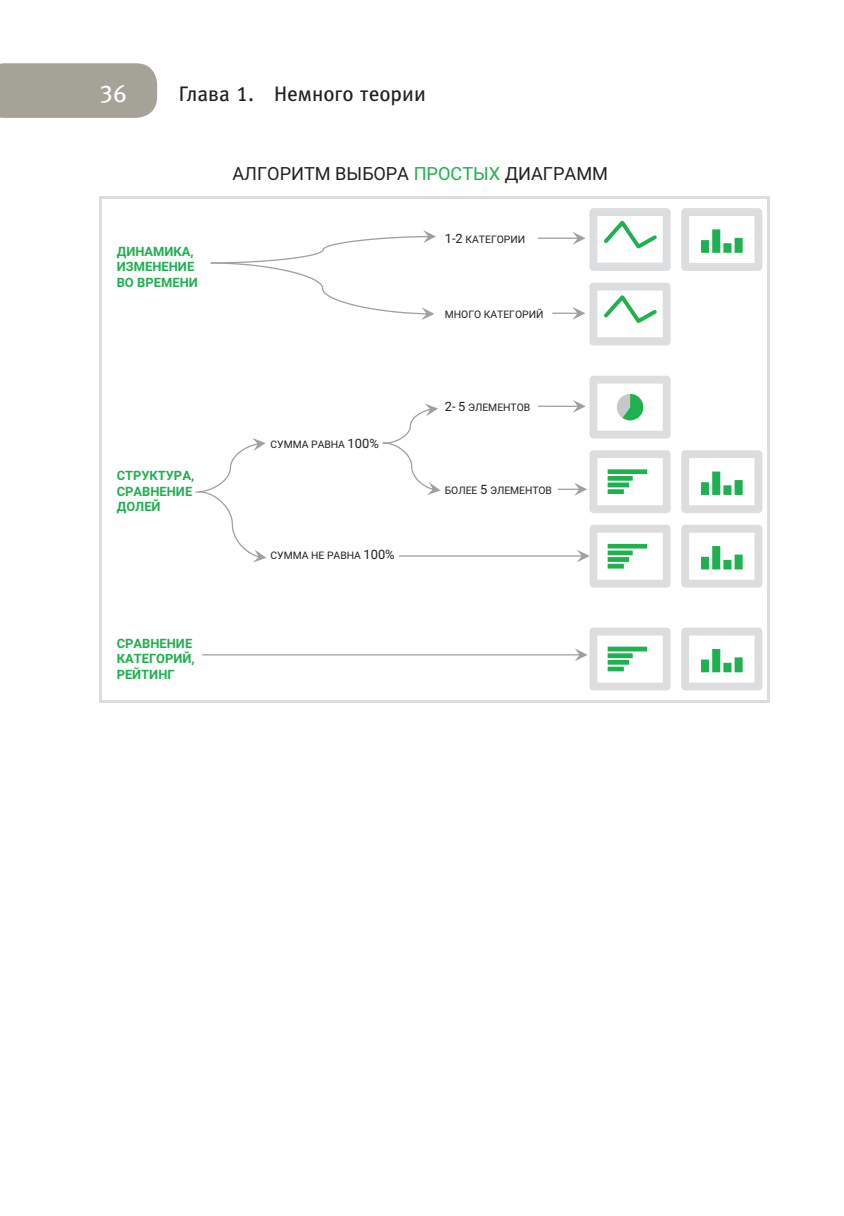
<style>
.page{position:relative;width:844px;height:1216px;background:#fff}
.page>*{position:absolute;margin:0;border:0;box-sizing:border-box;transform-origin:0 0}
.Kolontitul{font:24.5px "Meta Book LFC";color:#fff}
.Kolontitul-2{font:21px "Meta Book LFC";color:#231f20}
.t1{font:18.2px "Roboto";color:#231f20}
.t2{font:700 12.95px/15.6px "Roboto";color:#1fb04f}
.t3{font:10.33px "Roboto";letter-spacing:-.005em;color:#231f20}
.s1{color:#1fb04f}
.s2{font-size:12.95px}
</style>
<div class="page">
<hr style="left:102px;top:196px;width:336px;height:2px;background:#dcdddf">
<hr style="left:440px;top:196px;width:144px;height:2px;background:#dcdddf">
<hr style="left:587px;top:196px;width:89px;height:2px;background:#dcdddf">
<hr style="left:679px;top:196px;width:87px;height:2px;background:#dcdddf">
<hr style="left:99px;top:198px;width:3px;height:16px;background:#dcdddf">
<hr style="left:766px;top:198px;width:3px;height:16px;background:#dcdddf">
<hr style="left:99px;top:214px;width:3px;height:58px;background:#dcdddf">
<hr style="left:766px;top:214px;width:3px;height:58px;background:#dcdddf">
<hr style="left:99px;top:272px;width:3px;height:16px;background:#dcdddf">
<hr style="left:766px;top:272px;width:3px;height:16px;background:#dcdddf">
<hr style="left:99px;top:288px;width:3px;height:59px;background:#dcdddf">
<hr style="left:766px;top:288px;width:3px;height:59px;background:#dcdddf">
<hr style="left:99px;top:347px;width:3px;height:59px;background:#dcdddf">
<hr style="left:766px;top:347px;width:3px;height:59px;background:#dcdddf">
<hr style="left:99px;top:406px;width:3px;height:58px;background:#dcdddf">
<hr style="left:766px;top:406px;width:3px;height:58px;background:#dcdddf">
<hr style="left:99px;top:464px;width:3px;height:17px;background:#dcdddf">
<hr style="left:766px;top:464px;width:3px;height:17px;background:#dcdddf">
<hr style="left:99px;top:481px;width:3px;height:74px;background:#dcdddf">
<hr style="left:766px;top:481px;width:3px;height:74px;background:#dcdddf">
<hr style="left:99px;top:555px;width:3px;height:58px;background:#dcdddf">
<hr style="left:766px;top:555px;width:3px;height:58px;background:#dcdddf">
<hr style="left:99px;top:613px;width:3px;height:68px;background:#dcdddf">
<hr style="left:766px;top:613px;width:3px;height:68px;background:#dcdddf">
<hr style="left:99px;top:681px;width:3px;height:21px;background:#dcdddf">
<hr style="left:766px;top:681px;width:3px;height:22px;background:#dcdddf">
<hr style="left:102px;top:700px;width:336px;height:3px;background:#dcdddf">
<hr style="left:439px;top:700px;width:145px;height:3px;background:#dcdddf">
<hr style="left:586px;top:700px;width:90px;height:3px;background:#dcdddf">
<hr style="left:678px;top:700px;width:88px;height:3px;background:#dcdddf">
<svg style="left:604px;top:220px;width:53px;height:29px"></svg>
<div style="left:589px;top:208px;width:81px;height:63px;border:8px solid #dcdddf"></div>
<svg style="left:701px;top:229px;width:41px;height:24px"></svg>
<div style="left:681px;top:208px;width:81px;height:63px;border:8px solid #dcdddf"></div>
<svg style="left:604px;top:295px;width:53px;height:28px"></svg>
<div style="left:589px;top:282px;width:81px;height:63px;border:8px solid #dcdddf"></div>
<svg style="left:617px;top:394px;width:26px;height:26px"></svg>
<div style="left:589px;top:376px;width:81px;height:62px;border:8px solid #dcdddf"></div>
<div style="left:607px;top:489px;width:16px;height:5px;background:#1fb04f"></div>
<div style="left:607px;top:482px;width:22px;height:5px;background:#1fb04f"></div>
<hr style="left:607px;top:476px;width:25px;height:4px;background:#1fb04f">
<div style="left:607px;top:469px;width:40px;height:5px;background:#1fb04f"></div>
<div style="left:589px;top:450px;width:81px;height:63px;border:8px solid #dcdddf"></div>
<svg style="left:701px;top:471px;width:41px;height:24px"></svg>
<div style="left:681px;top:450px;width:81px;height:63px;border:8px solid #dcdddf"></div>
<div style="left:607px;top:563px;width:16px;height:5px;background:#1fb04f"></div>
<div style="left:607px;top:557px;width:22px;height:5px;background:#1fb04f"></div>
<div style="left:607px;top:550px;width:25px;height:5px;background:#1fb04f"></div>
<hr style="left:607px;top:544px;width:40px;height:4px;background:#1fb04f">
<div style="left:589px;top:524px;width:81px;height:63px;border:8px solid #dcdddf"></div>
<svg style="left:701px;top:546px;width:41px;height:23px"></svg>
<div style="left:681px;top:524px;width:81px;height:63px;border:8px solid #dcdddf"></div>
<div style="left:607px;top:666px;width:16px;height:5px;background:#1fb04f"></div>
<hr style="left:607px;top:660px;width:22px;height:4px;background:#1fb04f">
<div style="left:607px;top:653px;width:25px;height:5px;background:#1fb04f"></div>
<div style="left:607px;top:646px;width:40px;height:5px;background:#1fb04f"></div>
<div style="left:589px;top:627px;width:81px;height:63px;border:8px solid #dcdddf"></div>
<svg style="left:701px;top:649px;width:41px;height:23px"></svg>
<div style="left:681px;top:627px;width:81px;height:63px;border:8px solid #dcdddf"></div>
<svg style="left:195px;top:438px;width:71px;height:124px"></svg>
<svg style="left:382px;top:403px;width:58px;height:92px"></svg>
<svg style="left:210px;top:230px;width:226px;height:90px"></svg>
<svg style="left:399px;top:550px;width:190px;height:12px"></svg>
<svg style="left:202px;top:648px;width:385px;height:13px"></svg>
<svg style="left:557px;top:483px;width:30px;height:13px"></svg>
<svg style="left:538px;top:400px;width:47px;height:13px"></svg>
<svg style="left:537px;top:232px;width:48px;height:13px"></svg>
<svg style="left:552px;top:307px;width:33px;height:13px"></svg>
<div style="left:0;top:63px;width:157px;height:55px;background:#a5a298"></div>
<p class="Kolontitul" style="left:99px;top:80px;width:29px">36</p>
<p class="Kolontitul-2" style="left:179px;top:82px;width:248px">Глава 1. Немного теории</p>
<p class="t1" style="left:232px;top:161px;width:377px">АЛГОРИТМ ВЫБОРА <span class="s1">ПРОСТЫХ</span> ДИАГРАММ</p>
<p class="t2" style="left:117px;top:243px;width:83px">ДИНАМИКА,<br>ИЗМЕНЕНИЕ<br>ВО ВРЕМЕНИ</p>
<p class="t2" style="left:117px;top:467px;width:79px">СТРУКТУРА,<br>СРАВНЕНИЕ<br>ДОЛЕЙ</p>
<p class="t2" style="left:117px;top:635px;width:79px">СРАВНЕНИЕ<br>КАТЕГОРИЙ,<br>РЕЙТИНГ</p>
<p class="t3" style="left:270px;top:437px;width:110px">СУММА РАВНА <span class="s2">100%</span></p>
<p class="t3" style="left:270px;top:548px;width:126px">СУММА НЕ РАВНА <span class="s2">100%</span></p>
<p class="t3" style="left:444px;top:232px;width:82px"><span class="s2">1-2</span> КАТЕГОРИИ</p>
<p class="t3" style="left:444px;top:307px;width:100px">МНОГО КАТЕГОРИЙ</p>
<p class="t3" style="left:444px;top:400px;width:87px"><span class="s2">2- 5</span> ЭЛЕМЕНТОВ</p>
<p class="t3" style="left:444px;top:483px;width:109px">БОЛЕЕ <span class="s2">5</span> ЭЛЕМЕНТОВ</p>
</div>
